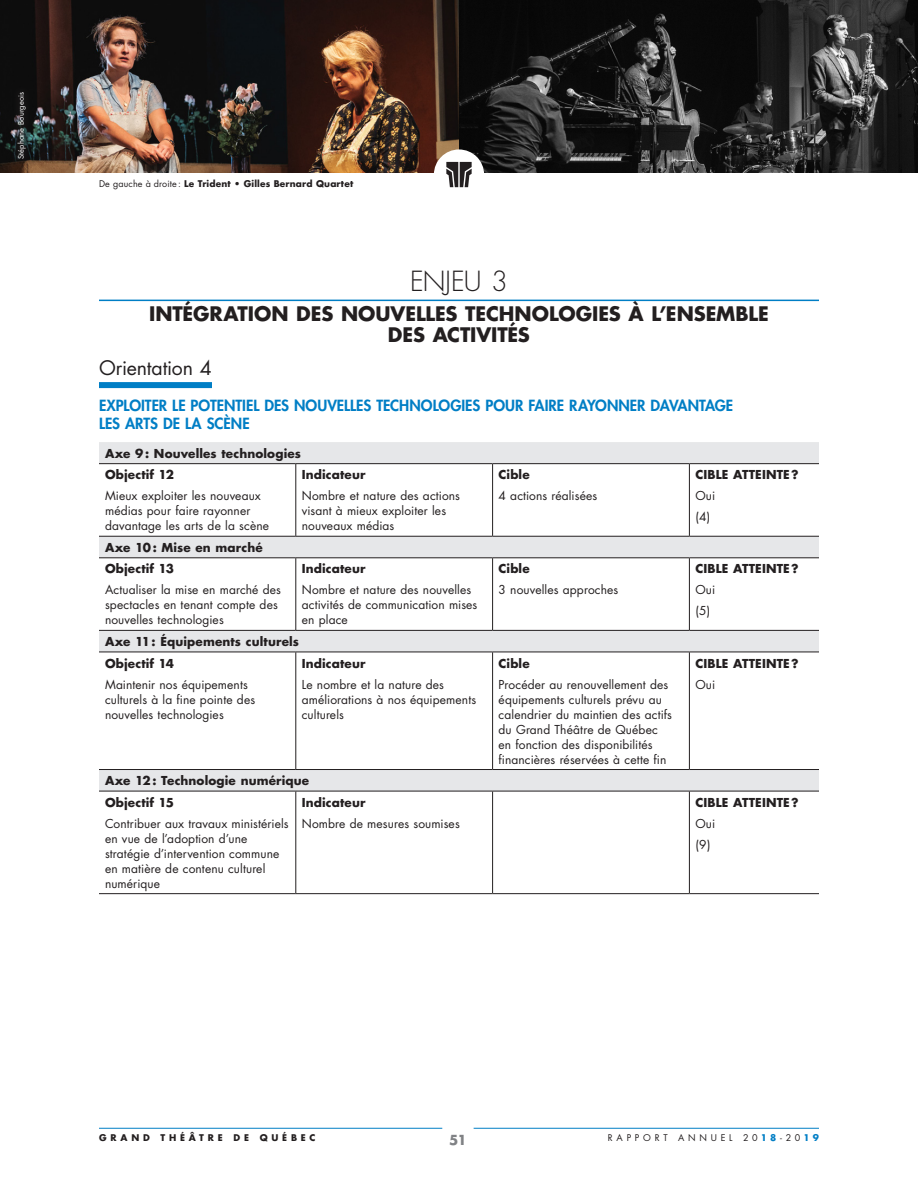
<style>
.page{position:relative;width:918px;height:1188px;background:#fff}
.page>*{position:absolute;margin:0;border:0;box-sizing:border-box;transform-origin:0 0}
.Enjeu_1{font:300 27px "Futura";letter-spacing:-.02em;color:#231f20}
.Enjeu_2{font:700 19.5px/21px "Futura";letter-spacing:-.005em;color:#231f20;text-align:center}
.Orientation{font:19.5px "Futura";letter-spacing:-.01em;color:#231f20}
.Action_Intro_turquoi{font:800 15px/18px "Futura";color:#007ec5}
.t1{font:700 13.5px "Futura";color:#808285}
.Tableau_QL{font:12px/15px "Futura";letter-spacing:.01em;color:#231f20}
.Tableau_QL-2{font:700 12px "Futura";letter-spacing:.01em;color:#231f20}
.Vignette{font:700 9px "Futura";letter-spacing:.025em;color:#231f20}
.t2{font:9px "Futura";letter-spacing:.42em;color:#231f20}
.Vignette-2{font:700 9px "Futura";letter-spacing:.42em;color:#231f20}
.Source_6_5_12{font:7.5px "Futura";letter-spacing:.02em;color:#fff}
.s1{font-weight:400}
.s2{font-weight:700;color:#007ec5}
</style>
<div class="page">
<img style="left:0;top:0;width:918px;height:172px">
<svg style="left:9px;top:84px;width:24px;height:82px;background:#1b1d1c"></svg>
<hr style="left:99px;top:1128px;width:343px;height:1px;background:#007ec5">
<hr style="left:474px;top:1128px;width:345px;height:1px;background:#007ec5">
<div style="left:434px;top:149px;width:50px;height:51px;background:#fff;border-radius:50%"></div>
<svg style="left:446px;top:162px;width:26px;height:25px"></svg>
<hr style="left:99px;top:300px;width:720px;height:1px;background:#007ec5">
<div style="left:99px;top:382px;width:113px;height:6px;background:#007ec5"></div>
<svg style="left:99px;top:442px;width:720px;height:349px"></svg>
<hr style="left:99px;top:463px;width:197px;height:1px;background:#231f20">
<hr style="left:296px;top:463px;width:197px;height:1px;background:#231f20">
<hr style="left:295px;top:464px;width:1px;height:72px;background:#231f20">
<hr style="left:493px;top:463px;width:196px;height:1px;background:#231f20">
<hr style="left:492px;top:464px;width:1px;height:72px;background:#231f20">
<hr style="left:689px;top:463px;width:130px;height:1px;background:#231f20">
<hr style="left:689px;top:464px;width:1px;height:72px;background:#231f20">
<hr style="left:99px;top:536px;width:197px;height:1px;background:#231f20">
<hr style="left:296px;top:536px;width:197px;height:1px;background:#231f20">
<hr style="left:493px;top:536px;width:196px;height:1px;background:#231f20">
<hr style="left:689px;top:536px;width:130px;height:1px;background:#231f20">
<hr style="left:99px;top:557px;width:197px;height:1px;background:#231f20">
<hr style="left:296px;top:557px;width:197px;height:1px;background:#231f20">
<hr style="left:295px;top:558px;width:1px;height:72px;background:#231f20">
<hr style="left:493px;top:557px;width:196px;height:1px;background:#231f20">
<hr style="left:492px;top:558px;width:1px;height:72px;background:#231f20">
<hr style="left:689px;top:557px;width:130px;height:1px;background:#231f20">
<hr style="left:689px;top:558px;width:1px;height:72px;background:#231f20">
<hr style="left:99px;top:630px;width:197px;height:1px;background:#231f20">
<hr style="left:296px;top:630px;width:197px;height:1px;background:#231f20">
<hr style="left:493px;top:630px;width:196px;height:1px;background:#231f20">
<hr style="left:689px;top:630px;width:130px;height:1px;background:#231f20">
<hr style="left:99px;top:652px;width:197px;height:1px;background:#231f20">
<hr style="left:296px;top:652px;width:197px;height:1px;background:#231f20">
<hr style="left:295px;top:652px;width:1px;height:117px;background:#231f20">
<hr style="left:493px;top:652px;width:196px;height:1px;background:#231f20">
<hr style="left:492px;top:652px;width:1px;height:117px;background:#231f20">
<hr style="left:689px;top:652px;width:130px;height:1px;background:#231f20">
<hr style="left:689px;top:652px;width:1px;height:117px;background:#231f20">
<hr style="left:99px;top:769px;width:197px;height:1px;background:#231f20">
<hr style="left:296px;top:769px;width:197px;height:1px;background:#231f20">
<hr style="left:493px;top:769px;width:196px;height:1px;background:#231f20">
<hr style="left:689px;top:769px;width:130px;height:1px;background:#231f20">
<hr style="left:99px;top:791px;width:197px;height:1px;background:#231f20">
<hr style="left:296px;top:791px;width:197px;height:1px;background:#231f20">
<hr style="left:295px;top:791px;width:1px;height:102px;background:#231f20">
<hr style="left:493px;top:791px;width:196px;height:1px;background:#231f20">
<hr style="left:492px;top:791px;width:1px;height:102px;background:#231f20">
<hr style="left:689px;top:791px;width:130px;height:1px;background:#231f20">
<hr style="left:689px;top:791px;width:1px;height:102px;background:#231f20">
<hr style="left:99px;top:893px;width:197px;height:1px;background:#231f20">
<hr style="left:296px;top:893px;width:197px;height:1px;background:#231f20">
<hr style="left:493px;top:893px;width:196px;height:1px;background:#231f20">
<hr style="left:689px;top:893px;width:130px;height:1px;background:#231f20">
<p class="Source_6_5_12" style="left:16px;top:159px;width:69px;rotate:-90deg">Stéphane Bourgeois</p>
<p class="Vignette" style="left:99px;top:178px;width:256px"><span class="s1">De gauche à droite:</span> Le Trident • Gilles Bernard Quartet</p>
<p class="Enjeu_1" style="left:410px;top:264px;width:99px">ENJEU 3</p>
<p class="Enjeu_2" style="left:149px;top:303px;width:621px">INTÉGRATION DES NOUVELLES TECHNOLOGIES À L’ENSEMBLE<br>DES ACTIVITÉS</p>
<p class="Orientation" style="left:99px;top:355px;width:114px">Orientation 4</p>
<p class="Action_Intro_turquoi" style="left:99px;top:396px;width:636px">EXPLOITER LE POTENTIEL DES NOUVELLES TECHNOLOGIES POUR FAIRE RAYONNER DAVANTAGE<br>LES ARTS DE LA SCÈNE</p>
<p class="Tableau_QL-2" style="left:105px;top:445px;width:197px">Axe 9: Nouvelles technologies</p>
<p class="Tableau_QL-2" style="left:105px;top:467px;width:71px">Objectif 12</p>
<p class="Tableau_QL" style="left:105px;top:488px;width:166px">Mieux exploiter les nouveaux médias pour faire rayonner davantage les arts de la scène</p>
<p class="Tableau_QL-2" style="left:302px;top:467px;width:65px">Indicateur</p>
<p class="Tableau_QL" style="left:302px;top:488px;width:160px">Nombre et nature des actions visant à mieux exploiter les nouveaux médias</p>
<p class="Tableau_QL-2" style="left:499px;top:467px;width:33px">Cible</p>
<p class="Tableau_QL" style="left:499px;top:488px;width:100px">4 actions réalisées</p>
<p class="Tableau_QL-2" style="left:695px;top:467px;width:105px">CIBLE ATTEINTE?</p>
<p class="Tableau_QL" style="left:695px;top:488px;width:21px">Oui</p>
<p class="Tableau_QL" style="left:695px;top:509px;width:16px">(4)</p>
<p class="Tableau_QL-2" style="left:105px;top:539px;width:159px">Axe 10: Mise en marché</p>
<p class="Tableau_QL-2" style="left:105px;top:561px;width:71px">Objectif 13</p>
<p class="Tableau_QL" style="left:105px;top:583px;width:178px">Actualiser la mise en marché des spectacles en tenant compte des nouvelles technologies</p>
<p class="Tableau_QL-2" style="left:302px;top:561px;width:65px">Indicateur</p>
<p class="Tableau_QL" style="left:302px;top:583px;width:177px">Nombre et nature des nouvelles activités de communication mises en place</p>
<p class="Tableau_QL-2" style="left:105px;top:633px;width:195px">Axe 11: Équipements culturels</p>
<p class="Tableau_QL-2" style="left:105px;top:655px;width:71px">Objectif 14</p>
<p class="Tableau_QL" style="left:105px;top:677px;width:152px">Maintenir nos équipements culturels à la fine pointe des nouvelles technologies</p>
<p class="Tableau_QL-2" style="left:302px;top:655px;width:65px">Indicateur</p>
<p class="Tableau_QL" style="left:302px;top:677px;width:176px">Le nombre et la nature des améliorations à nos équipements culturels</p>
<p class="Tableau_QL-2" style="left:105px;top:773px;width:206px">Axe 12: Technologie numérique</p>
<p class="Tableau_QL-2" style="left:105px;top:794px;width:71px">Objectif 15</p>
<p class="Tableau_QL" style="left:105px;top:816px;width:185px">Contribuer aux travaux ministériels en vue de l’adoption d’une stratégie d’intervention commune en matière de contenu culturel numérique</p>
<p class="Tableau_QL-2" style="left:302px;top:794px;width:65px">Indicateur</p>
<p class="Tableau_QL" style="left:302px;top:816px;width:159px">Nombre de mesures soumises</p>
<p class="Tableau_QL-2" style="left:499px;top:561px;width:33px">Cible</p>
<p class="Tableau_QL" style="left:499px;top:583px;width:121px">3 nouvelles approches</p>
<p class="Tableau_QL-2" style="left:499px;top:655px;width:33px">Cible</p>
<p class="Tableau_QL" style="left:499px;top:677px;width:175px">Procéder au renouvellement des équipements culturels prévu au calendrier du maintien des actifs du Grand Théâtre de Québec en fonction des disponibilités financières réservées à cette fin</p>
<p class="Tableau_QL-2" style="left:695px;top:561px;width:105px">CIBLE ATTEINTE?</p>
<p class="Tableau_QL" style="left:695px;top:583px;width:21px">Oui</p>
<p class="Tableau_QL" style="left:695px;top:604px;width:17px">(5)</p>
<p class="Tableau_QL-2" style="left:695px;top:655px;width:105px">CIBLE ATTEINTE?</p>
<p class="Tableau_QL" style="left:695px;top:677px;width:21px">Oui</p>
<p class="Tableau_QL-2" style="left:695px;top:794px;width:105px">CIBLE ATTEINTE?</p>
<p class="Tableau_QL" style="left:695px;top:816px;width:21px">Oui</p>
<p class="Tableau_QL" style="left:695px;top:837px;width:17px">(9)</p>
<p class="Vignette-2" style="left:99px;top:1132px;width:218px">GRAND THÉÂTRE DE QUÉBEC</p>
<p class="t1" style="left:449px;top:1131px;width:19px">51</p>
<p class="t2" style="left:608px;top:1132px;width:213px">RAPPORT ANNUEL 20<span class="s2">18</span>-20<span class="s2">19</span></p>
</div>
